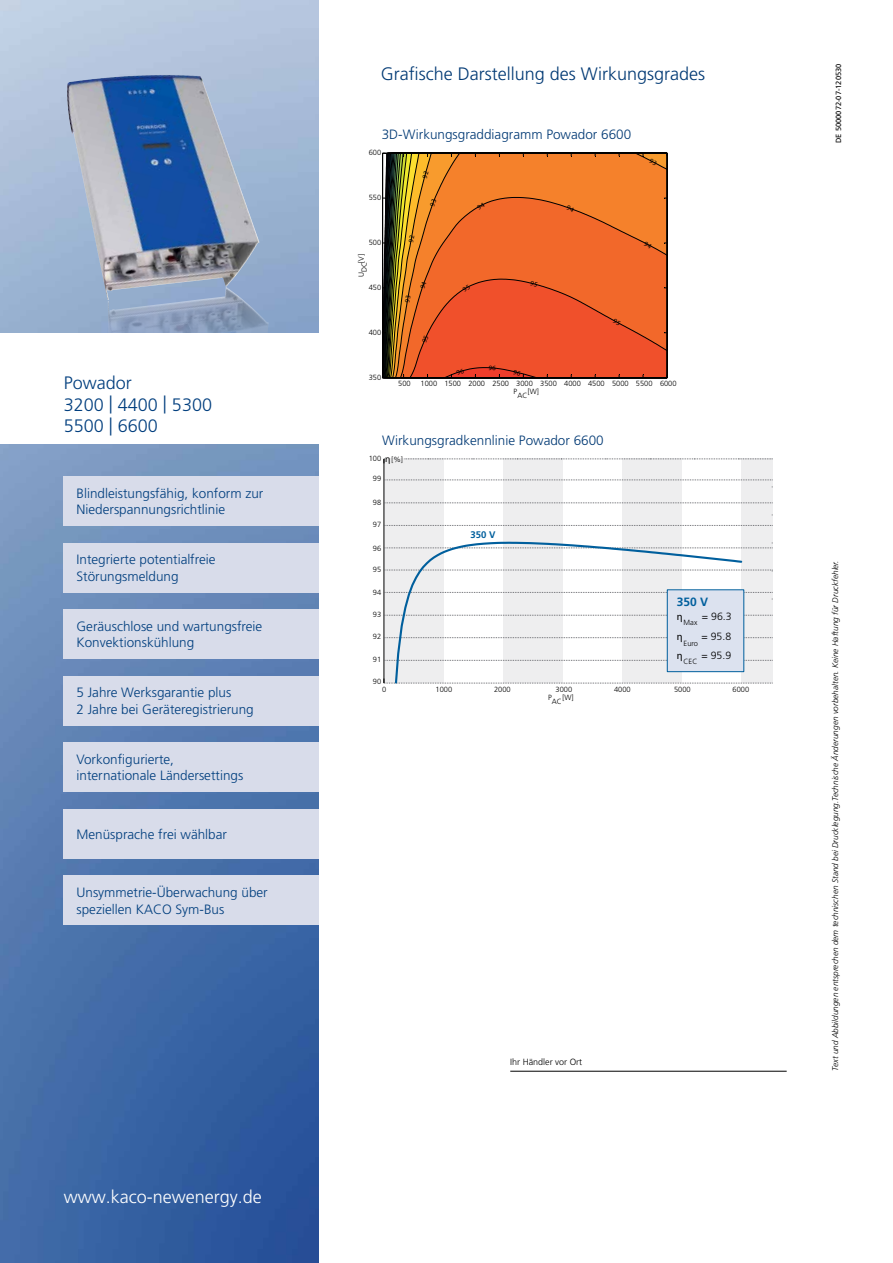
<style>
.page{position:relative;width:893px;height:1263px;background:#fff}
.page>*{position:absolute;margin:0;border:0;box-sizing:border-box;transform-origin:0 0}
.t1{font:300 18px "Frutiger LT Pro";color:#003974}
.t2{font:300 18px/21.6px "Frutiger LT Pro";color:#003e7e}
.t3{font:300 18px "Frutiger LT Pro";color:#fff}
.t4{font:300 13.5px/16.5px "Frutiger LT Pro";color:#003e7e}
.t5{font:300 13.5px "Frutiger LT Pro";color:#003974}
.t6{font:700 12px "Frutiger LT Pro";color:#005f9d}
.t7{font:300 10.5px "Frutiger LT Pro";color:#000}
.t8{font:10.5px "Myriad Pro";color:#000}
.t9{font:700 9.6px "Frutiger LT Pro";color:#005f9d}
.t10{font:300 9px "Frutiger LT Pro";color:#000}
.t11{font:italic 300 8.25px "Frutiger LT Pro";color:#000}
.t12{font:300 7.5px "Frutiger LT Pro";color:#000}
.t13{font:7.5px "Frutiger LT Pro";color:#000}
</style>
<div class="page">
<img style="left:0;top:0;width:319px;height:1263px">
<hr style="left:510px;top:1071px;width:277px;height:1px;background:#000">
<div style="left:384px;top:459px;width:60px;height:224px;background:#eeeeef"></div>
<div style="left:503px;top:459px;width:60px;height:224px;background:#eeeeef"></div>
<div style="left:622px;top:458px;width:60px;height:225px;background:#eeeeef"></div>
<div style="left:741px;top:458px;width:32px;height:224px;background:#eeeeef"></div>
<hr style="left:383px;top:459px;width:1px;height:224px;background:#000">
<svg style="left:384px;top:660px;width:389px;height:1px"></svg>
<svg style="left:384px;top:637px;width:389px;height:1px"></svg>
<svg style="left:384px;top:615px;width:389px;height:1px"></svg>
<svg style="left:384px;top:592px;width:389px;height:1px"></svg>
<svg style="left:384px;top:570px;width:389px;height:1px"></svg>
<svg style="left:384px;top:525px;width:389px;height:1px"></svg>
<svg style="left:384px;top:502px;width:389px;height:1px"></svg>
<svg style="left:384px;top:542px;width:389px;height:6px"></svg>
<svg style="left:384px;top:479px;width:389px;height:1px"></svg>
<svg style="left:405px;top:458px;width:368px;height:1px"></svg>
<svg style="left:384px;top:678px;width:389px;height:6px"></svg>
<svg style="left:394px;top:541px;width:349px;height:143px"></svg>
<svg style="left:384px;top:378px;width:283px;height:1px"></svg>
<svg style="left:386px;top:152px;width:281px;height:1px"></svg>
<svg style="left:395px;top:154px;width:272px;height:223px;background:#e58429"></svg>
<svg style="left:400px;top:197px;width:267px;height:180px;background:#eb7029"></svg>
<hr style="left:383px;top:153px;width:284px;height:1px;background:#000">
<hr style="left:383px;top:377px;width:284px;height:1px;background:#000">
<hr style="left:667px;top:153px;width:1px;height:225px;background:#000">
<hr style="left:382px;top:153px;width:1px;height:225px;background:#000">
<div style="left:0;top:333px;width:319px;height:110px;background:#fff"></div>
<img style="left:67px;top:75px;width:192px;height:225px">
<img style="left:108px;top:287px;width:161px;height:46px">
<div style="left:64px;top:476px;width:255px;height:50px;background:#d8dcea"></div>
<div style="left:64px;top:543px;width:255px;height:49px;background:#d8dcea"></div>
<div style="left:64px;top:609px;width:255px;height:50px;background:#d8dcea"></div>
<div style="left:64px;top:676px;width:255px;height:49px;background:#d8dcea"></div>
<div style="left:64px;top:809px;width:255px;height:49px;background:#d8dcea"></div>
<div style="left:64px;top:742px;width:255px;height:50px;background:#d8dcea"></div>
<div style="left:64px;top:876px;width:255px;height:49px;background:#d8dcea"></div>
<svg style="left:477px;top:202px;width:8px;height:8px"></svg>
<svg style="left:566px;top:205px;width:9px;height:7px"></svg>
<svg style="left:644px;top:241px;width:8px;height:7px"></svg>
<svg style="left:430px;top:199px;width:7px;height:8px"></svg>
<svg style="left:643px;top:154px;width:14px;height:12px"></svg>
<svg style="left:422px;top:171px;width:6px;height:7px"></svg>
<svg style="left:403px;top:279px;width:264px;height:98px;background:#e95529"></svg>
<svg style="left:409px;top:235px;width:5px;height:7px"></svg>
<h1 class="t2" style="left:64px;top:372px;width:150px">Powador<br>3200 | 4400 | 5300<br>5500 | 6600</h1>
<p class="t4" style="left:77px;top:485px;width:188px">Blindleistungsfähig, konform zur<br>Niederspannungsrichtlinie</p>
<p class="t4" style="left:77px;top:552px;width:140px">Integrierte potentialfreie<br>Störungsmeldung</p>
<p class="t4" style="left:77px;top:618px;width:187px">Geräuschlose und wartungsfreie<br>Konvektionskühlung</p>
<p class="t4" style="left:77px;top:685px;width:179px">5 Jahre Werksgarantie plus<br>2 Jahre bei Geräteregistrierung</p>
<p class="t4" style="left:77px;top:751px;width:168px">Vorkonfigurierte, internationale Ländersettings</p>
<p class="t4" style="left:77px;top:826px;width:152px">Menüsprache frei wählbar</p>
<p class="t4" style="left:77px;top:884px;width:193px">Unsymmetrie-Überwachung über speziellen KACO Sym-Bus</p>
<h1 class="t3" style="left:64px;top:1186px;width:200px">www.kaco-newenergy.de</h1>
<h1 class="t1" style="left:381px;top:64px;width:326px">Grafische Darstellung des Wirkungsgrades</h1>
<p class="t5" style="left:382px;top:126px;width:251px">3D-Wirkungsgraddiagramm Powador 6600</p>
<p class="t12" style="left:369px;top:149px;width:14px">600</p>
<p class="t12" style="left:369px;top:193px;width:14px">550</p>
<p class="t12" style="left:369px;top:238px;width:14px">500</p>
<p class="t12" style="left:357px;top:277px;width:24px;rotate:-90deg">UDC[V]</p>
<p class="t12" style="left:369px;top:283px;width:14px">450</p>
<p class="t12" style="left:369px;top:328px;width:14px">400</p>
<p class="t12" style="left:369px;top:373px;width:14px">350</p>
<p class="t12" style="left:398px;top:379px;width:14px">500</p>
<p class="t12" style="left:420px;top:379px;width:258px">1000 1500 2000 2500 3000 3500 4000 4500 5000 5500 6000</p>
<p class="t12" style="left:514px;top:387px;width:27px">PAC [W]</p>
<p class="t5" style="left:382px;top:432px;width:223px">Wirkungsgradkennlinie Powador 6600</p>
<p class="t12" style="left:369px;top:454px;width:14px">100</p>
<p class="t12" style="left:373px;top:474px;width:10px">99</p>
<p class="t12" style="left:373px;top:498px;width:10px">98</p>
<p class="t12" style="left:373px;top:520px;width:10px">97</p>
<p class="t12" style="left:373px;top:544px;width:10px">96</p>
<p class="t12" style="left:373px;top:564px;width:10px">95</p>
<p class="t12" style="left:373px;top:588px;width:10px">94</p>
<p class="t12" style="left:373px;top:610px;width:10px">93</p>
<p class="t12" style="left:373px;top:632px;width:10px">92</p>
<p class="t12" style="left:373px;top:655px;width:10px">91</p>
<p class="t12" style="left:373px;top:677px;width:10px">90</p>
<p class="t12" style="left:391px;top:455px;width:13px">[%]</p>
<p class="t9" style="left:471px;top:529px;width:26px">350 V</p>
<p class="t6" style="left:677px;top:594px;width:33px">350 V</p>
<p class="t8" style="left:677px;top:610px;width:7px">η</p>
<p class="t12" style="left:684px;top:618px;width:15px">Max</p>
<p class="t8" style="left:677px;top:630px;width:7px">η</p>
<p class="t12" style="left:684px;top:639px;width:16px">Euro</p>
<p class="t7" style="left:702px;top:610px;width:31px">= 96.3</p>
<p class="t7" style="left:702px;top:631px;width:31px">= 95.8</p>
<p class="t7" style="left:702px;top:649px;width:31px">= 95.9</p>
<p class="t8" style="left:677px;top:649px;width:7px">η</p>
<p class="t12" style="left:684px;top:657px;width:15px">CEC</p>
<p class="t12" style="left:382px;top:685px;width:6px">0</p>
<p class="t12" style="left:435px;top:685px;width:18px">1000</p>
<p class="t12" style="left:494px;top:685px;width:18px">2000</p>
<p class="t12" style="left:555px;top:685px;width:18px">3000</p>
<p class="t12" style="left:614px;top:685px;width:18px">4000</p>
<p class="t12" style="left:674px;top:685px;width:18px">5000</p>
<p class="t12" style="left:548px;top:693px;width:27px">PAC [W]</p>
<p class="t12" style="left:733px;top:685px;width:18px">6000</p>
<p class="t10" style="left:510px;top:1056px;width:73px">Ihr Händler vor Ort</p>
<p class="t13" style="left:834px;top:143px;width:81px;rotate:-90deg">DE 5000072-07-120530</p>
<p class="t11" style="left:830px;top:1070px;width:512px;rotate:-90deg">Text und Abbildungen entsprechen dem technischen Stand bei Drucklegung.Technische Änderungen vorbehalten. Keine Haftung für Druckfehler.</p>
</div>
